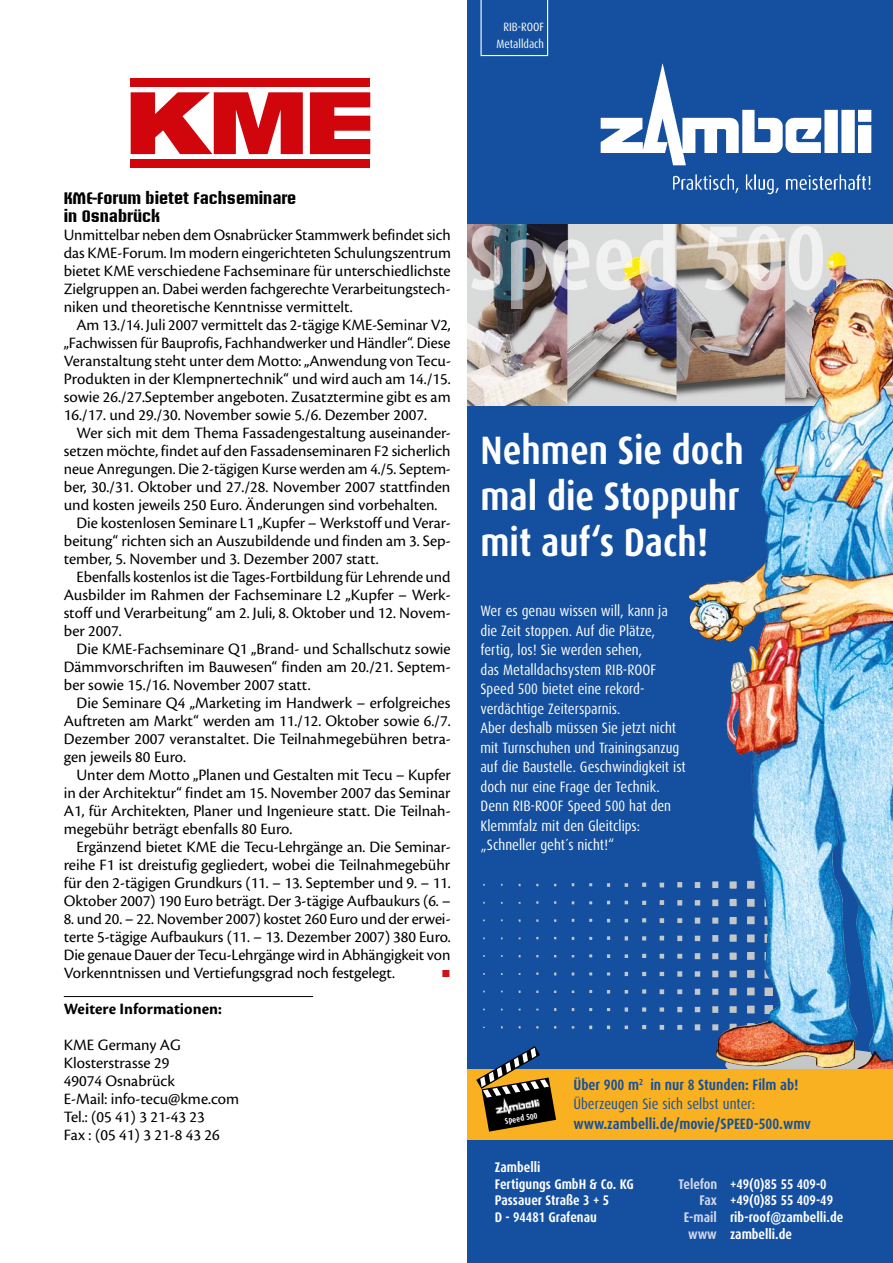
<style>
.page{position:relative;width:893px;height:1263px;background:#fff}
.page>*{position:absolute;margin:0;border:0;box-sizing:border-box;transform-origin:0 0}
.t1{font:700 condensed 39.75px/45.9px "Dax Pro";color:#fff;text-align:justify}
.t2{font:16.5px/18px "Cronos Pro";color:#000;text-align:justify}
.t3{font:700 16.5px/18px "Briem Akademi Std";color:#000}
.t4{font:700 16.5px "Cronos Pro";color:#000}
.t5{font:16.5px "European Pi Std 3";color:#cd1316}
.t6{font:condensed 15px/19.5px "Dax Pro";color:#fff}
.t7{font:700 condensed 15px/19.5px "Dax Pro";color:#14509f}
.t8{font:700 condensed 13.95px/16.8px "Dax Pro";color:#fff}
.t9{font:condensed 12px/16.5px "Dax Pro";color:#fff;text-align:center}
.t10{font:700 condensed 8.4px "Dax Pro";color:#fff}
.s1{font-weight:400}
.s2{color:#d5d8ee}
</style>
<div class="page">
<div style="left:468px;top:0;width:425px;height:1263px;background:#14509f"></div>
<img style="left:483px;top:882px;width:200px;height:148px">
<img style="left:468px;top:224px;width:425px;height:181px">
<img style="left:471px;top:224px;width:352px;height:85px">
<img style="left:600px;top:63px;width:272px;height:132px">
<svg style="left:480px;top:0;width:68px;height:56px"></svg>
<img style="left:688px;top:396px;width:205px;height:673px">
<div style="left:468px;top:1069px;width:425px;height:71px;background:#f9b121"></div>
<svg style="left:476px;top:1046px;width:80px;height:85px"></svg>
<img style="left:493px;top:1090px;width:49px;height:27px">
<hr style="left:64px;top:996px;width:249px;height:1px;background:#000">
<div style="left:131px;top:78px;width:239px;height:9px;background:#d1050c"></div>
<svg style="left:131px;top:92px;width:172px;height:62px"></svg>
<svg style="left:310px;top:92px;width:60px;height:62px;background:#d82e33"></svg>
<div style="left:131px;top:159px;width:239px;height:9px;background:#d1050c"></div>
<p class="t9" style="left:496px;top:18px;width:49px">RIB-ROOF<br>Metalldach</p>
<p class="t3" style="left:64px;top:189px;width:234px">KME-Forum bietet Fachseminare in Osnabrück</p>
<p class="t2" style="left:64px;top:226px;width:389px">Unmittelbar neben dem Osnabrücker Stammwerk befindet sich das KME-Forum. Im modern eingerichteten Schulungszentrum bietet KME verschiedene Fachseminare für unterschiedlichste Zielgruppen an. Dabei werden fachgerechte Verarbeitungstech&shy;niken und theoretische Kenntnisse vermittelt.</p>
<p class="t2" style="left:64px;top:316px;width:389px;text-indent:13px">Am 13./14. Juli 2007 vermittelt das 2-tägige KME-Seminar V2, „Fachwissen für Bauprofis, Fachhandwerker und Händler“. Diese Veranstaltung steht unter dem Motto: „Anwendung von Tecu-Produkten in der Klempnertechnik“ und wird auch am 14./15. sowie 26./27.September angeboten. Zusatztermine gibt es am 16./17. und 29./30. November sowie 5./6. Dezember 2007.</p>
<p class="t2" style="left:77px;top:424px;width:376px">Wer sich mit dem Thema Fassadengestaltung auseinander-</p>
<p class="t2" style="left:64px;top:442px;width:388px">setzen möchte, findet auf den Fassadenseminaren F2 sicherlich</p>
<p class="t2" style="left:64px;top:460px;width:388px">neue Anregungen. Die 2-tägigen Kurse werden am 4./5. Septem-</p>
<p class="t2" style="left:64px;top:478px;width:388px">ber, 30./31. Oktober und 27./28. November 2007 stattfinden</p>
<p class="t2" style="left:64px;top:496px;width:375px">und kosten jeweils 250 Euro. Änderungen sind vorbehalten.</p>
<p class="t2" style="left:77px;top:514px;width:376px">Die kostenlosen Seminare L1 „Kupfer – Werkstoff und Verar-</p>
<p class="t2" style="left:64px;top:532px;width:388px">beitung“ richten sich an Auszubildende und finden am 3. Sep-</p>
<p class="t2" style="left:64px;top:550px;width:316px">tember, 5. November und 3. Dezember 2007 statt.</p>
<p class="t2" style="left:77px;top:568px;width:375px">Ebenfalls kostenlos ist die Tages-Fortbildung für Lehrende und</p>
<p class="t2" style="left:64px;top:586px;width:388px">Ausbilder im Rahmen der Fachseminare L2 „Kupfer – Werk-</p>
<p class="t2" style="left:64px;top:604px;width:388px">stoff und Verarbeitung“ am 2. Juli, 8. Oktober und 12. Novem-</p>
<p class="t2" style="left:64px;top:622px;width:59px">ber 2007.</p>
<p class="t2" style="left:77px;top:640px;width:376px">Die KME-Fachseminare Q1 „Brand- und Schallschutz sowie</p>
<p class="t2" style="left:64px;top:658px;width:388px">Dämmvorschriften im Bauwesen“ finden am 20./21. Septem-</p>
<p class="t2" style="left:64px;top:676px;width:248px">ber sowie 15./16. November 2007 statt.</p>
<p class="t2" style="left:77px;top:694px;width:375px">Die Seminare Q4 „Marketing im Handwerk – erfolgreiches</p>
<p class="t2" style="left:64px;top:712px;width:388px">Auftreten am Markt“ werden am 11./12. Oktober sowie 6./7.</p>
<p class="t2" style="left:64px;top:730px;width:388px">Dezember 2007 veranstaltet. Die Teilnahmegebühren betra-</p>
<p class="t2" style="left:64px;top:748px;width:124px">gen jeweils 80 Euro.</p>
<p class="t2" style="left:77px;top:766px;width:376px">Unter dem Motto „Planen und Gestalten mit Tecu – Kupfer</p>
<p class="t2" style="left:64px;top:784px;width:388px">in der Architektur“ findet am 15. November 2007 das Seminar</p>
<p class="t2" style="left:64px;top:802px;width:388px">A1, für Architekten, Planer und Ingenieure statt. Die Teilnah-</p>
<p class="t2" style="left:64px;top:820px;width:230px">megebühr beträgt ebenfalls 80 Euro.</p>
<p class="t2" style="left:77px;top:838px;width:376px">Ergänzend bietet KME die Tecu-Lehrgänge an. Die Seminar-</p>
<p class="t2" style="left:64px;top:856px;width:388px">reihe F1 ist dreistufig gegliedert, wobei die Teilnahmegebühr</p>
<p class="t2" style="left:64px;top:874px;width:388px">für den 2-tägigen Grundkurs (11. – 13. September und 9. – 11.</p>
<p class="t2" style="left:64px;top:892px;width:388px">Oktober 2007) 190 Euro beträgt. Der 3-tägige Aufbaukurs (6. –</p>
<p class="t2" style="left:64px;top:910px;width:388px">8. und 20. – 22. November 2007) kostet 260 Euro und der erwei&shy;terte 5-tägige Aufbaukurs (11. – 13. Dezember 2007) 380 Euro.<br>Die genaue Dauer der Tecu-Lehrgänge wird in Abhängigkeit von Vorkenntnissen und Vertiefungsgrad noch festgelegt.</p>
<p class="t5" style="left:442px;top:960px;width:11px">▪</p>
<p class="t4" style="left:64px;top:999px;width:160px">Weitere Informationen:</p>
<p class="t2" style="left:64px;top:1036px;width:177px;text-align:left">KME Germany AG<br>Klosterstrasse 29<br>49074 Osnabrück<br>E-Mail: info-tecu@kme.com<br>Tel.: (05 41) 3 21-43 23<br>Fax : (05 41) 3 21-8 43 26</p>
<h1 class="t1" style="left:480px;top:426px;width:265px">Nehmen Sie doch mal die Stoppuhr mit auf‘s Dach!</h1>
<p class="t6" style="left:480px;top:601px;width:207px">Wer es genau wissen will, kann ja die Zeit stoppen. Auf die Plätze, fertig, los! Sie werden sehen,<br>das Metalldachsystem RIB-ROOF<br>Speed 500 bietet eine rekord&shy;verdächtige Zeitersparnis.<br>Aber deshalb müssen Sie jetzt nicht mit Turnschuhen und Trainingsanzug auf die Baustelle. Geschwindigkeit ist doch nur eine Frage der Technik.<br>Denn RIB-ROOF Speed 500 hat den<br>Klemmfalz mit den Gleitclips: „Schneller geht´s nicht!“</p>
<p class="t10" style="left:504px;top:1116px;width:34px;rotate:-10deg">Speed 500</p>
<p class="t7" style="left:573px;top:1074px;width:227px">Über 900 m<sup>2</sup> in nur 8 Stunden: Film ab!<br><span class="s1">Überzeugen Sie sich selbst unter:</span></p>
<p class="t7" style="left:573px;top:1113px;width:239px">www.zambelli.de/movie/SPEED-500.wmv</p>
<p class="t8" style="left:495px;top:1158px;width:141px">Zambelli<br>Fertigungs GmbH &amp; Co. KG<br>Passauer Straße 3 + 5<br>D - 94481 Grafenau</p>
<p class="t8" style="left:678px;top:1175px;width:150px"><span class="s2">Telefon</span> +49(0)85 55 409-0</p>
<p class="t8" style="left:699px;top:1191px;width:135px"><span class="s2">Fax</span> +49(0)85 55 409-49</p>
<p class="t8" style="left:684px;top:1208px;width:161px"><span class="s2">E-mail</span> rib-roof@zambelli.de</p>
<p class="t8" style="left:688px;top:1225px;width:106px"><span class="s2">www</span> zambelli.de</p>
</div>
